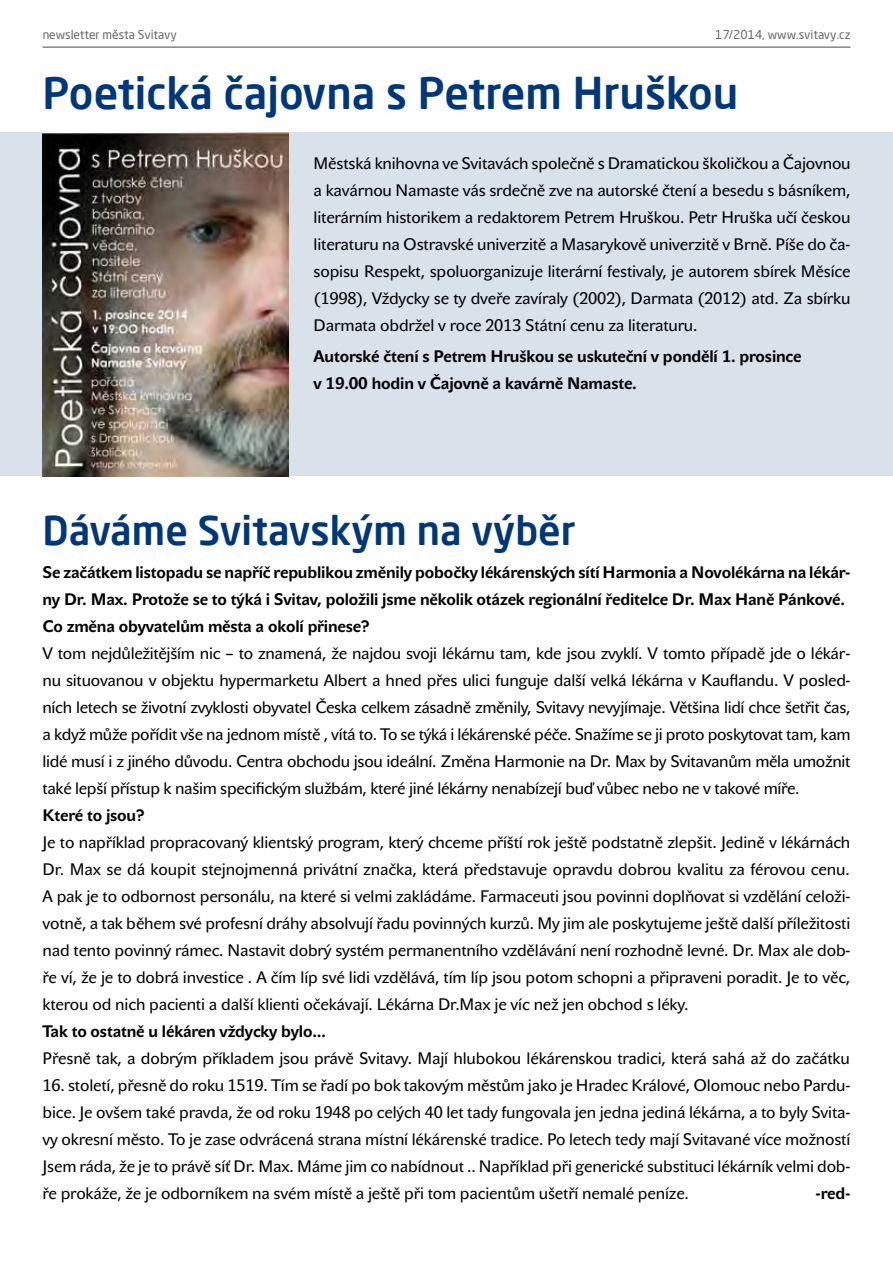
<style>
.page{position:relative;width:893px;height:1263px;background:#fff}
.page>*{position:absolute;margin:0;border:0;box-sizing:border-box;transform-origin:0 0}
.t1{font:500 43.05px "Neo Sans Pro";color:#00377b}
.t2{font:500 39.45px "Neo Sans Pro";color:#00377b}
.t3{font:16.5px/27px "John Sans Text Pro";letter-spacing:-.01em;color:#000;text-align:justify}
.t4{font:700 16.5px/27px "John Sans Text Pro";letter-spacing:-.01em;color:#000}
.t5{font:12px "Neo Sans Pro";color:#000}
</style>
<div class="page">
<hr style="left:43px;top:47px;width:807px;height:1px;background:#000">
<div style="left:0;top:133px;width:893px;height:343px;background:#d9e1eb"></div>
<img style="left:43px;top:133px;width:246px;height:343px">
<p class="t5" style="left:43px;top:27px;width:136px">newsletter města Svitavy</p>
<p class="t5" style="left:716px;top:27px;width:136px">17/2014, www.svitavy.cz</p>
<h1 class="t1" style="left:43px;top:66px;width:697px">Poetická čajovna s Petrem Hruškou</h1>
<p class="t3" style="left:314px;top:150px;width:539px">Městská knihovna ve Svitavách společně s Dramatickou školičkou a Čajovnou a kavárnou Namaste vás srdečně zve na autorské čtení a besedu s básníkem, literárním historikem a redaktorem Petrem Hruškou. Petr Hruška učí českou literaturu na Ostravské univerzitě a Masarykově univerzitě v Brně. Píše do ča&shy;sopisu Respekt, spoluorganizuje literární festivaly, je autorem sbírek Měsíce (1998), Vždycky se ty dveře zavíraly (2002), Darmata (2012) atd. Za sbírku Darmata obdržel v roce 2013 Státní cenu za literaturu.</p>
<p class="t4" style="left:314px;top:343px;width:489px">Autorské čtení s Petrem Hruškou se uskuteční v pondělí 1. prosince v 19.00 hodin v Čajovně a kavárně Namaste.</p>
<h2 class="t2" style="left:43px;top:505px;width:534px">Dáváme Svitavským na výběr</h2>
<p class="t4" style="left:43px;top:559px;width:809px">Se začátkem listopadu se napříč republikou změnily pobočky lékárenských sítí Harmonia a Novolékárna na lékár&shy;ny Dr. Max. Protože se to týká i Svitav, položili jsme několik otázek regionální ředitelce Dr. Max Haně Pánkové.<br>Co změna obyvatelům města a okolí přinese?</p>
<p class="t3" style="left:43px;top:640px;width:810px">V tom nejdůležitějším nic – to znamená, že najdou svoji lékárnu tam, kde jsou zvyklí. V tomto případě jde o lékár&shy;nu situovanou v objektu hypermarketu Albert a hned přes ulici funguje další velká lékárna v Kauflandu. V posled&shy;ních letech se životní zvyklosti obyvatel Česka celkem zásadně změnily, Svitavy nevyjímaje. Většina lidí chce šetřit čas, a když může pořídit vše na jednom místě , vítá to. To se týká i lékárenské péče. Snažíme se ji proto poskytovat tam, kam lidé musí i z jiného důvodu. Centra obchodu jsou ideální. Změna Harmonie na Dr. Max by Svitavanům měla umožnit také lepší přístup k našim specifickým službám, které jiné lékárny nenabízejí buď vůbec nebo ne v takové míře.</p>
<p class="t4" style="left:43px;top:802px;width:103px">Které to jsou?</p>
<p class="t3" style="left:43px;top:829px;width:809px">Je to například propracovaný klientský program, který chceme příští rok ještě podstatně zlepšit. Jedině v lékárnách Dr. Max se dá koupit stejnojmenná privátní značka, která představuje opravdu dobrou kvalitu za férovou cenu.<br>A pak je to odbornost personálu, na které si velmi zakládáme. Farmaceuti jsou povinni doplňovat si vzdělání celoži&shy;votně, a tak během své profesní dráhy absolvují řadu povinných kurzů. My jim ale poskytujeme ještě další příležitosti nad tento povinný rámec. Nastavit dobrý systém permanentního vzdělávání není rozhodně levné. Dr. Max ale dob&shy;ře ví, že je to dobrá investice . A čím líp své lidi vzdělává, tím líp jsou potom schopni a připraveni poradit. Je to věc, kterou od nich pacienti a další klienti očekávají. Lékárna Dr.Max je víc než jen obchod s léky.</p>
<p class="t4" style="left:43px;top:1018px;width:285px">Tak to ostatně u lékáren vždycky bylo…</p>
<p class="t3" style="left:43px;top:1045px;width:809px">Přesně tak, a dobrým příkladem jsou právě Svitavy. Mají hlubokou lékárenskou tradici, která sahá až do začátku</p>
<p class="t3" style="left:43px;top:1072px;width:809px">16. století, přesně do roku 1519. Tím se řadí po bok takovým městům jako je Hradec Králové, Olomouc nebo Pardu&shy;bice. Je ovšem také pravda, že od roku 1948 po celých 40 let tady fungovala jen jedna jediná lékárna, a to byly Svita&shy;vy okresní město. To je zase odvrácená strana místní lékárenské tradice. Po letech tedy mají Svitavané více možností Jsem ráda, že je to právě síť Dr. Max. Máme jim co nabídnout .. Například při generické substituci lékárník velmi dob&shy;ře prokáže, že je odborníkem na svém místě a ještě při tom pacientům ušetří nemalé peníze.</p>
<p class="t4" style="left:816px;top:1180px;width:36px">-red-</p>
</div>
